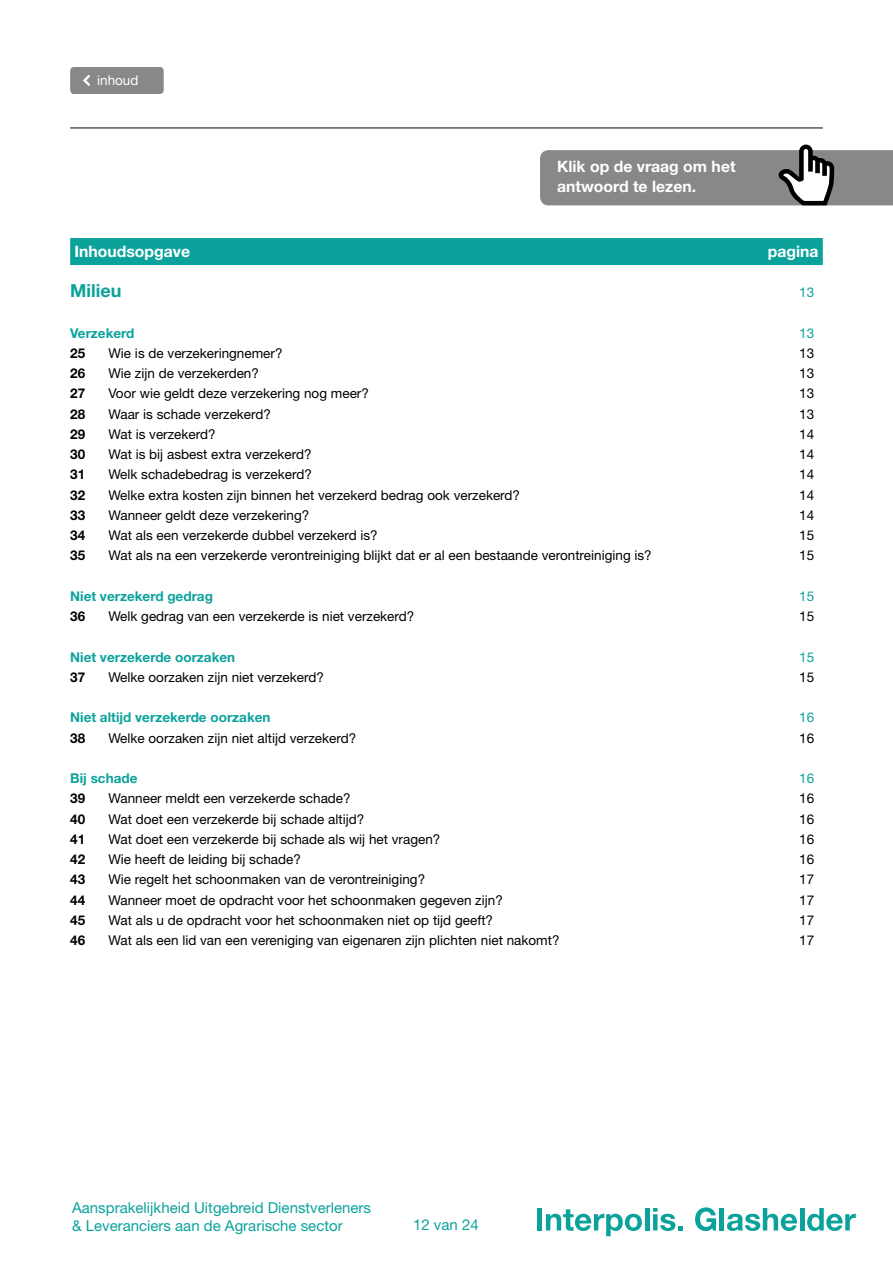
<style>
.page{position:relative;width:893px;height:1263px;background:#fff}
.page>*{position:absolute;margin:0;border:0;box-sizing:border-box;transform-origin:0 0}
.t1{font:700 18px "Helvetica Neue LT Std";color:#0ba29c}
.t2{font:700 15.75px/20.2px "Helvetica Neue LT Std";color:#fff}
.t3{font:15px/18px "Helvetica Neue LT Std";color:#0ba29c}
.t4{font:13.5px "Helvetica Neue LT Std";color:#000}
.t5{font:700 13.5px "Helvetica Neue LT Std";color:#0ba29c}
.t6{font:700 13.5px "Helvetica Neue LT Std";color:#000}
.t7{font:13.5px "Helvetica Neue LT Std";color:#0ba29c}
.t8{font:13.5px "Helvetica Neue LT Std";color:#fff}
</style>
<div class="page">
<hr style="left:70px;top:128px;width:753px;height:1px;background:#000">
<div style="left:537px;top:1208px;width:5px;height:22px;background:#0ba29c"></div>
<svg style="left:546px;top:1209px;width:96px;height:27px"></svg>
<hr style="left:645px;top:1208px;width:4px;height:22px;background:#0ba29c">
<svg style="left:653px;top:1208px;width:30px;height:23px"></svg>
<svg style="left:695px;top:1207px;width:21px;height:24px"></svg>
<hr style="left:720px;top:1208px;width:4px;height:22px;background:#0ba29c">
<svg style="left:727px;top:1208px;width:70px;height:23px"></svg>
<hr style="left:800px;top:1208px;width:4px;height:22px;background:#0ba29c">
<svg style="left:807px;top:1208px;width:49px;height:23px"></svg>
<div style="left:70px;top:67px;width:94px;height:27px;background:#87888a"></div>
<svg style="left:540px;top:145px;width:353px;height:60px;background:#909193"></svg>
<div style="left:70px;top:238px;width:753px;height:27px;background:#0ba29c"></div>
<p class="t8" style="left:97px;top:72px;width:43px">inhoud</p>
<p class="t2" style="left:557px;top:156px;width:180px">Klik op de vraag om het antwoord te lezen.</p>
<p class="t2" style="left:74px;top:240px;width:117px">Inhoudsopgave</p>
<p class="t2" style="left:768px;top:240px;width:52px">pagina</p>
<h1 class="t1" style="left:70px;top:279px;width:53px">Milieu</h1>
<p class="t7" style="left:799px;top:284px;width:17px">13</p>
<p class="t5" style="left:70px;top:324px;width:66px">Verzekerd</p>
<p class="t7" style="left:799px;top:325px;width:17px">13</p>
<p class="t6" style="left:70px;top:345px;width:17px">25</p>
<p class="t4" style="left:108px;top:345px;width:176px">Wie is de verzekeringnemer?</p>
<p class="t4" style="left:799px;top:345px;width:17px">13</p>
<p class="t6" style="left:70px;top:365px;width:17px">26</p>
<p class="t4" style="left:108px;top:365px;width:152px">Wie zijn de verzekerden?</p>
<p class="t4" style="left:799px;top:365px;width:17px">13</p>
<p class="t6" style="left:70px;top:385px;width:17px">27</p>
<p class="t4" style="left:108px;top:385px;width:262px">Voor wie geldt deze verzekering nog meer?</p>
<p class="t4" style="left:799px;top:385px;width:17px">13</p>
<p class="t6" style="left:70px;top:405px;width:17px">28</p>
<p class="t4" style="left:108px;top:406px;width:164px">Waar is schade verzekerd?</p>
<p class="t4" style="left:799px;top:406px;width:17px">13</p>
<p class="t6" style="left:70px;top:426px;width:17px">29</p>
<p class="t4" style="left:108px;top:426px;width:109px">Wat is verzekerd?</p>
<p class="t4" style="left:799px;top:426px;width:17px">14</p>
<p class="t6" style="left:70px;top:446px;width:17px">30</p>
<p class="t4" style="left:108px;top:446px;width:205px">Wat is bij asbest extra verzekerd?</p>
<p class="t4" style="left:799px;top:446px;width:17px">14</p>
<p class="t6" style="left:70px;top:466px;width:17px">31</p>
<p class="t4" style="left:108px;top:466px;width:205px">Welk schadebedrag is verzekerd?</p>
<p class="t4" style="left:799px;top:466px;width:17px">14</p>
<p class="t6" style="left:70px;top:486px;width:17px">32</p>
<p class="t4" style="left:108px;top:487px;width:413px">Welke extra kosten zijn binnen het verzekerd bedrag ook verzekerd?</p>
<p class="t4" style="left:799px;top:487px;width:17px">14</p>
<p class="t6" style="left:70px;top:507px;width:17px">33</p>
<p class="t4" style="left:108px;top:507px;width:202px">Wanneer geldt deze verzekering?</p>
<p class="t4" style="left:799px;top:507px;width:17px">14</p>
<p class="t6" style="left:70px;top:527px;width:17px">34</p>
<p class="t4" style="left:108px;top:527px;width:271px">Wat als een verzekerde dubbel verzekerd is?</p>
<p class="t4" style="left:799px;top:527px;width:17px">15</p>
<p class="t6" style="left:70px;top:547px;width:17px">35</p>
<p class="t4" style="left:108px;top:547px;width:545px">Wat als na een verzekerde verontreiniging blijkt dat er al een bestaande verontreiniging is?</p>
<p class="t4" style="left:799px;top:547px;width:17px">15</p>
<p class="t5" style="left:70px;top:588px;width:144px">Niet verzekerd gedrag</p>
<p class="t7" style="left:799px;top:588px;width:17px">15</p>
<p class="t6" style="left:70px;top:608px;width:17px">36</p>
<p class="t4" style="left:108px;top:608px;width:307px">Welk gedrag van een verzekerde is niet verzekerd?</p>
<p class="t4" style="left:799px;top:608px;width:17px">15</p>
<p class="t5" style="left:70px;top:648px;width:167px">Niet verzekerde oorzaken</p>
<p class="t7" style="left:799px;top:649px;width:17px">15</p>
<p class="t6" style="left:70px;top:669px;width:17px">37</p>
<p class="t4" style="left:108px;top:669px;width:217px">Welke oorzaken zijn niet verzekerd?</p>
<p class="t4" style="left:799px;top:669px;width:17px">15</p>
<p class="t5" style="left:70px;top:709px;width:202px">Niet altijd verzekerde oorzaken</p>
<p class="t7" style="left:799px;top:709px;width:17px">16</p>
<p class="t6" style="left:70px;top:729px;width:17px">38</p>
<p class="t4" style="left:108px;top:730px;width:249px">Welke oorzaken zijn niet altijd verzekerd?</p>
<p class="t4" style="left:799px;top:730px;width:17px">16</p>
<p class="t5" style="left:70px;top:770px;width:69px">Bij schade</p>
<p class="t7" style="left:799px;top:770px;width:17px">16</p>
<p class="t6" style="left:70px;top:790px;width:17px">39</p>
<p class="t4" style="left:108px;top:790px;width:244px">Wanneer meldt een verzekerde schade?</p>
<p class="t4" style="left:799px;top:790px;width:17px">16</p>
<p class="t6" style="left:70px;top:810px;width:17px">40</p>
<p class="t4" style="left:108px;top:811px;width:257px">Wat doet een verzekerde bij schade altijd?</p>
<p class="t4" style="left:799px;top:811px;width:17px">16</p>
<p class="t6" style="left:70px;top:831px;width:17px">41</p>
<p class="t4" style="left:108px;top:831px;width:333px">Wat doet een verzekerde bij schade als wij het vragen?</p>
<p class="t4" style="left:799px;top:831px;width:17px">16</p>
<p class="t6" style="left:70px;top:851px;width:17px">42</p>
<p class="t4" style="left:108px;top:851px;width:194px">Wie heeft de leiding bij schade?</p>
<p class="t4" style="left:799px;top:851px;width:17px">16</p>
<p class="t6" style="left:70px;top:871px;width:17px">43</p>
<p class="t4" style="left:108px;top:871px;width:318px">Wie regelt het schoonmaken van de verontreiniging?</p>
<p class="t4" style="left:799px;top:871px;width:17px">17</p>
<p class="t6" style="left:70px;top:891px;width:17px">44</p>
<p class="t4" style="left:108px;top:892px;width:396px">Wanneer moet de opdracht voor het schoonmaken gegeven zijn?</p>
<p class="t4" style="left:799px;top:892px;width:17px">17</p>
<p class="t6" style="left:70px;top:912px;width:17px">45</p>
<p class="t4" style="left:108px;top:912px;width:386px">Wat als u de opdracht voor het schoonmaken niet op tijd geeft?</p>
<p class="t4" style="left:799px;top:912px;width:17px">17</p>
<p class="t6" style="left:70px;top:932px;width:17px">46</p>
<p class="t4" style="left:108px;top:932px;width:453px">Wat als een lid van een vereniging van eigenaren zijn plichten niet nakomt?</p>
<p class="t4" style="left:799px;top:932px;width:17px">17</p>
<p class="t3" style="left:72px;top:1198px;width:300px">Aansprakelijkheid Uitgebreid Dienstverleners &amp; Leveranciers aan de Agrarische sector</p>
<p class="t3" style="left:413px;top:1215px;width:67px">12 van 24</p>
</div>
